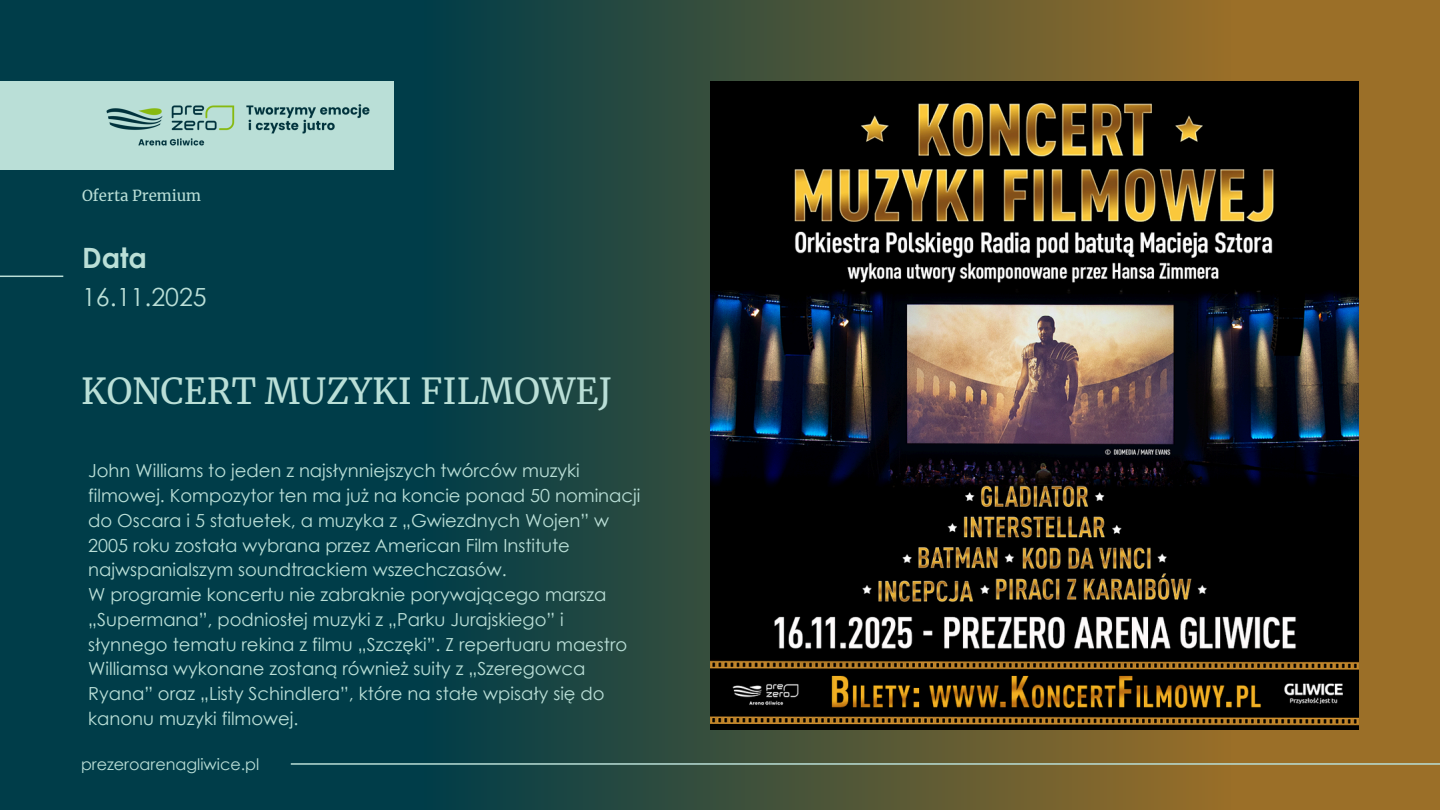
<style>
.page{position:relative;width:1440px;height:810px;background:#9b6f28}
.page>*{position:absolute;margin:0;border:0;box-sizing:border-box;transform-origin:0 0}
.t1{font:35.5px "Merriweather";color:#badfd7}
.t2{font:700 28px "Century Gothic";color:#badfd7}
.t3{font:25px "Century Gothic";color:#badfd7}
.t4{font:18px/24.8px "Century Gothic";color:#badfd7}
.t5{font:16px "Century Gothic";color:#badfd7}
.t6{font:15px "Merriweather";color:#badfd7}
</style>
<div class="page">
<div style="left:420px;top:0;width:810px;height:810px;background:linear-gradient(to right,#003c48,#996e28)"></div>
<div style="left:0;top:0;width:421px;height:810px;background:#003d49"></div>
<div style="left:0;top:81px;width:393px;height:89px;background:#badfd7"></div>
<img style="left:106px;top:104px;width:264px;height:42px">
<hr style="left:0;top:276px;width:63px;height:1px;background:#badfd7">
<hr style="left:291px;top:763px;width:1149px;height:2px;background:#badfd7">
<img style="left:711px;top:81px;width:648px;height:648px">
<p class="t6" style="left:82px;top:186px;width:121px">Oferta Premium</p>
<p class="t2" style="left:82px;top:240px;width:66px">Data</p>
<p class="t3" style="left:82px;top:281px;width:126px">16.11.2025</p>
<p class="t1" style="left:81px;top:369px;width:532px">KONCERT MUZYKI FILMOWEJ</p>
<h2 class="t4" style="left:88px;top:458px;width:554px">John Williams to jeden z najsłynniejszych twórców muzyki filmowej. Kompozytor ten ma już na koncie ponad 50 nominacji do Oscara i 5 statuetek, a muzyka z „Gwiezdnych Wojen” w 2005 roku została wybrana przez American Film Institute najwspanialszym soundtrackiem wszechczasów.<br>W programie koncertu nie zabraknie porywającego marsza „Supermana”, podniosłej muzyki z „Parku Jurajskiego” i słynnego tematu rekina z filmu „Szczęki”. Z repertuaru maestro Williamsa wykonane zostaną również suity z „Szeregowca Ryana” oraz „Listy Schindlera”, które na stałe wpisały się do kanonu muzyki filmowej.</h2>
<h3 class="t5" style="left:81px;top:754px;width:180px">prezeroarenagliwice.pl</h3>
</div>
